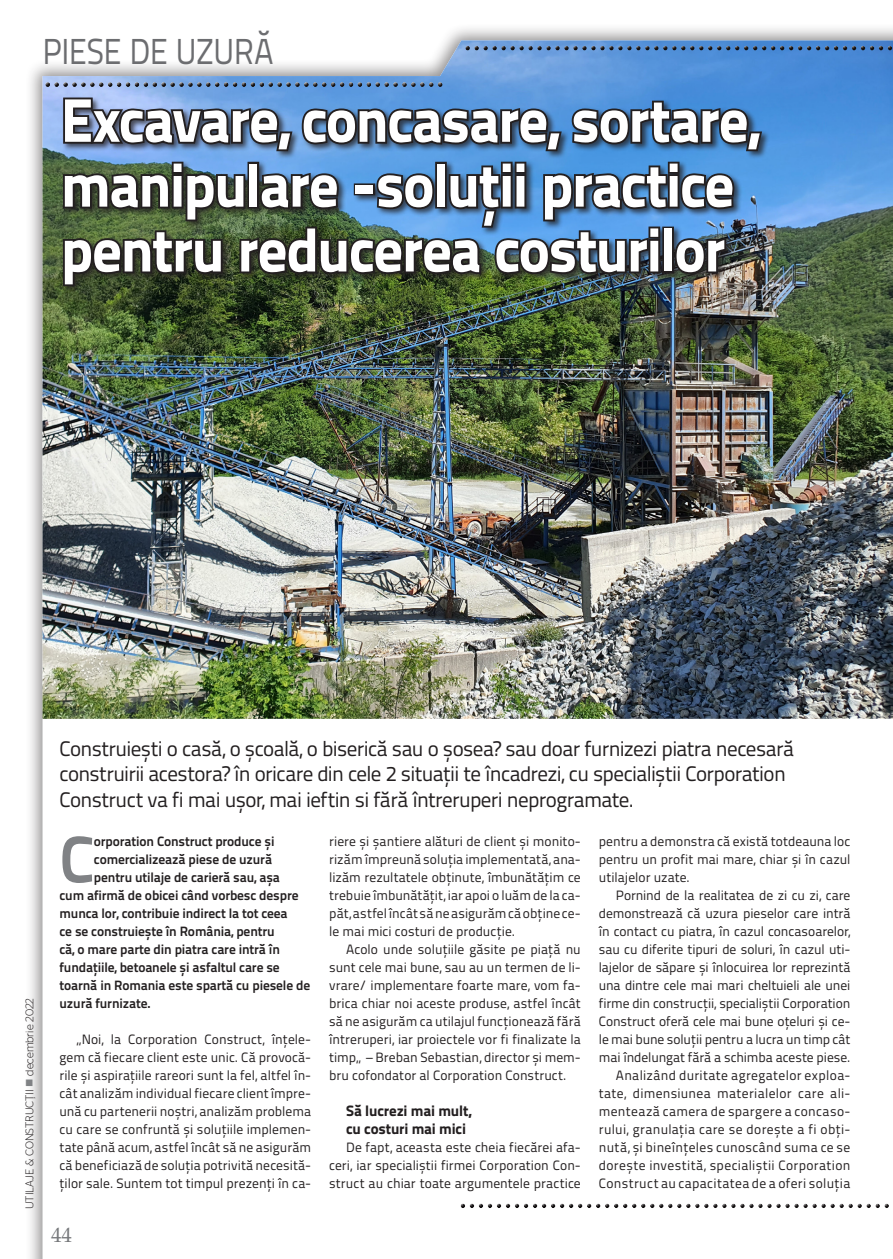
<style>
.page{position:relative;width:893px;height:1259px;background:#fff}
.page>*{position:absolute;margin:0;border:0;box-sizing:border-box;transform-origin:0 0}
._02__Text_NORMAL{font:700 65.55px "Titillium Text 22 L";color:#808285}
._01__Titlu_54{font:800 61.35px/64.8px "Titillium Text 22 L";letter-spacing:-.025em;color:#fff;scale:.96 1}
._01__Titlu_54-2{font:36px "Titillium Text 22 L";letter-spacing:-.02em;color:#6c6d70;scale:.9 1}
.Sapou{font:21px/25.5px "Titillium Text 22 L";letter-spacing:-.03em;color:#231f20}
.t1{font:21px "Palatino Linotype";color:#76787b}
._02__Intertitlu_TEXT{font:800 15px/18px "Titillium Text 22 L";letter-spacing:-.01em;color:#231f20}
._02__Text_NORMAL-2{font:13.5px/18px "Titillium Text 22 L";letter-spacing:.005em;color:#231f20;text-align:justify}
._02__Text_NORMAL-3{font:700 13.5px "Titillium Text 22 L";letter-spacing:-.01em;color:#231f20}
.t2{font:300 11.25px "Stag Sans";color:#231f20}
.s1{color:#808285}
</style>
<div class="page">
<div style="left:25px;top:23px;width:868px;height:1236px;background:#231f20;opacity:.5"></div>
<svg style="left:43px;top:719px;width:850px;height:540px"></svg>
<img style="left:43px;top:40px;width:850px;height:679px">
<div style="left:460px;top:1203px;width:433px;height:7px;background:#231f20;opacity:.75"></div>
<img style="left:45px;top:23px;width:848px;height:661px">
<p class="_01__Titlu_54-2" style="left:43px;top:24px;width:258px">PIESE DE UZURĂ</p>
<p class="_01__Titlu_54" style="left:61px;top:84px;width:728px">Excavare, concasare, sortare, manipulare -soluţii practice pentru reducerea costurilor</p>
<p class="t2" style="left:23px;top:1209px;width:212px;rotate:-90deg">UTILAJE &amp; CONSTRUCŢII <span class="s1">■</span> decembrie 2022</p>
<p class="Sapou" style="left:60px;top:734px;width:736px">Construiești o casă, o școală, o biserică sau o șosea? sau doar furnizezi piatra necesară construirii acestora? în oricare din cele 2 situaţii te încadrezi, cu specialiștii Corporation<br>Construct va fi mai ușor, mai ieftin si fără întreruperi neprogramate.</p>
<p class="_02__Text_NORMAL" style="left:60px;top:809px;width:37px">C</p>
<p class="_02__Text_NORMAL-3" style="left:94px;top:831px;width:182px">orporation Construct produce și</p>
<p class="_02__Text_NORMAL-3" style="left:94px;top:849px;width:180px">comercializează piese de uzură</p>
<p class="_02__Text_NORMAL-3" style="left:94px;top:867px;width:188px">pentru utilaje de carieră sau, așa</p>
<p class="_02__Text_NORMAL-3" style="left:60px;top:885px;width:241px">cum afirmă de obicei când vorbesc despre</p>
<p class="_02__Text_NORMAL-3" style="left:60px;top:903px;width:230px">munca lor, contribuie indirect la tot ceea</p>
<p class="_02__Text_NORMAL-3" style="left:60px;top:921px;width:217px">ce se construiește în România, pentru</p>
<p class="_02__Text_NORMAL-3" style="left:60px;top:939px;width:222px">că, o mare parte din piatra care intră în</p>
<p class="_02__Text_NORMAL-3" style="left:60px;top:957px;width:222px">fundaţiile, betoanele și asfaltul care se</p>
<p class="_02__Text_NORMAL-3" style="left:60px;top:975px;width:252px">toarnă in Romania este spartă cu piesele de</p>
<p class="_02__Text_NORMAL-3" style="left:60px;top:993px;width:93px">uzură furnizate.</p>
<p class="_02__Text_NORMAL-2" style="left:60px;top:1030px;width:253px;text-indent:17px">„Noi, la Corporation Construct, înţele&shy;gem că fiecare client este unic. Că provocă&shy;rile și aspiraţiile rareori sunt la fel, altfel în&shy;cât analizăm individual fiecare client împre&shy;ună cu partenerii noștri, analizăm problema cu care se confruntă și soluţiile implemen&shy;tate până acum, astfel încât să ne asigurăm că beneficiază de soluţia potrivită necesită&shy;ţilor sale. Suntem tot timpul prezenţi în ca-</p>
<p class="t1" style="left:51px;top:1220px;width:22px">44</p>
<p class="_02__Text_NORMAL-2" style="left:329px;top:832px;width:253px">riere și șantiere alături de client și monito&shy;rizăm împreună soluţia implementată, ana&shy;lizăm rezultatele obţinute, îmbunătăţim ce trebuie îmbunătăţit, iar apoi o luăm de la ca&shy;păt,astfel încât să ne asigurăm că obţine ce&shy;le mai mici costuri de producţie.</p>
<p class="_02__Text_NORMAL-2" style="left:329px;top:940px;width:253px;text-indent:17px">Acolo unde soluţiile găsite pe piaţă nu sunt cele mai bune, sau au un termen de li&shy;vrare/ implementare foarte mare, vom fa&shy;brica chiar noi aceste produse, astfel încât să ne asigurăm ca utilajul funcţionează fără întreruperi, iar proiectele vor fi finalizate la timp„ – Breban Sebastian, director și mem&shy;bru cofondator al Corporation Construct.</p>
<p class="_02__Intertitlu_TEXT" style="left:346px;top:1101px;width:127px">Să lucrezi mai mult, cu costuri mai mici</p>
<p class="_02__Text_NORMAL-2" style="left:329px;top:1138px;width:253px;text-indent:17px">De fapt, aceasta este cheia fiecărei afa&shy;ceri, iar specialiștii firmei Corporation Con&shy;struct au chiar toate argumentele practice</p>
<p class="_02__Text_NORMAL-2" style="left:599px;top:832px;width:253px">pentru a demonstra că există totdeauna loc pentru un profit mai mare, chiar și în cazul utilajelor uzate.</p>
<p class="_02__Text_NORMAL-2" style="left:599px;top:886px;width:253px;text-indent:17px">Pornind de la realitatea de zi cu zi, care demonstrează că uzura pieselor care intră în contact cu piatra, în cazul concasoarelor, sau cu diferite tipuri de soluri, în cazul uti&shy;lajelor de săpare și înlocuirea lor reprezintă una dintre cele mai mari cheltuieli ale unei firme din construcţii, specialiștii Corporation Construct oferă cele mai bune oţeluri și ce&shy;le mai bune soluţii pentru a lucra un timp cât mai îndelungat fără a schimba aceste piese.</p>
<p class="_02__Text_NORMAL-2" style="left:599px;top:1066px;width:253px;text-indent:17px">Analizând duritate agregatelor exploa&shy;tate, dimensiunea materialelor care ali&shy;mentează camera de spargere a concaso&shy;rului, granulaţia care se dorește a fi obţi&shy;nută, și bineînţeles cunoscând suma ce se dorește investită, specialiștii Corporation Construct au capacitatea de a oferi soluţia</p>
</div>
